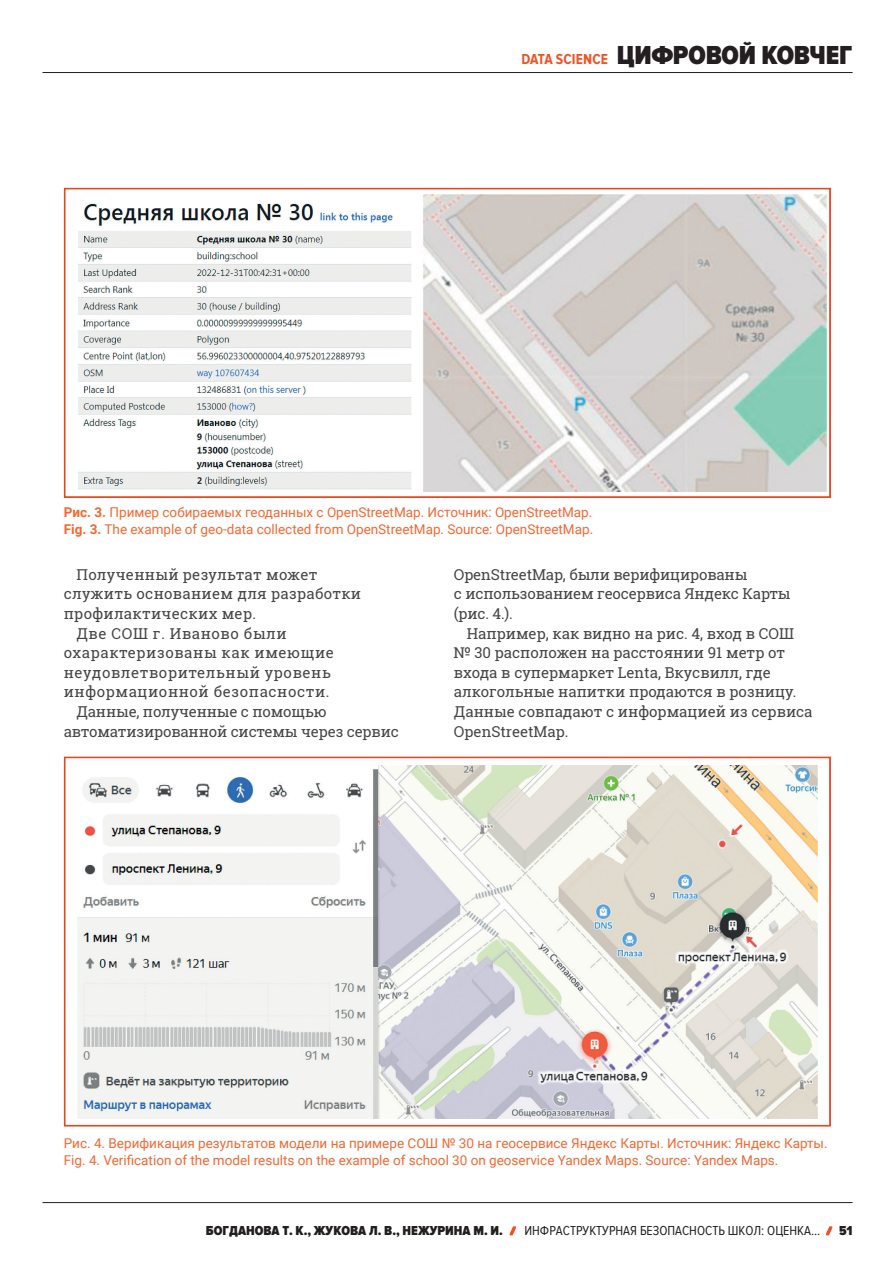
<style>
.page{position:relative;width:893px;height:1263px;background:#fff}
.page>*{position:absolute;margin:0;border:0;box-sizing:border-box;transform-origin:0 0}
.t1{font:900 27px "Proxima Nova Cond";letter-spacing:-.01em;color:#231f20}
.t2{font:15px/19.6px "Roboto Slab";color:#454647}
.t3{font:15px "Roboto Slab";letter-spacing:.04em;color:#454647}
.t4{font:15px "Roboto Slab";letter-spacing:.02em;color:#454647}
.t5{font:13.5px/16.5px "Roboto";color:#f26833}
.t6{font:13.5px "Proxima Nova Cond";color:#231f20}
.t7{font:900 13.5px "Proxima Nova Cond";color:#231f20}
.s1{font-weight:700;font-size:15px;color:#f15122}
.s2{font-weight:700}
</style>
<div class="page">
<svg style="left:64px;top:188px;width:766px;height:310px"></svg>
<img style="left:66px;top:194px;width:760px;height:297px">
<svg style="left:64px;top:757px;width:754px;height:369px"></svg>
<img style="left:78px;top:765px;width:739px;height:353px">
<hr style="left:43px;top:1202px;width:810px;height:1px;background:#231f20">
<hr style="left:43px;top:72px;width:810px;height:1px;background:#231f20">
<svg style="left:510px;top:1226px;width:6px;height:9px"></svg>
<svg style="left:826px;top:1226px;width:6px;height:9px"></svg>
<h1 class="t1" style="left:521px;top:40px;width:333px"><span class="s1">DATA SCIENCE</span> ЦИФРОВОЙ КОВЧЕГ</h1>
<p class="t5" style="left:64px;top:504px;width:531px"><span class="s2">Рис. 3.</span> Пример собираемых геоданных с OpenStreetMap. Источник: OpenStreetMap.<br><span class="s2">Fig. 3.</span> The example of geo-data collected from OpenStreetMap. Source: OpenStreetMap.</p>
<p class="t4" style="left:77px;top:564px;width:242px">Полученный результат может</p>
<p class="t4" style="left:64px;top:584px;width:299px">служить основанием для разработки</p>
<p class="t4" style="left:64px;top:603px;width:194px">профилактических мер.</p>
<p class="t3" style="left:77px;top:623px;width:212px">Две СОШ г. Иваново были</p>
<p class="t3" style="left:64px;top:642px;width:272px">охарактеризованы как имеющие</p>
<p class="t3" style="left:64px;top:662px;width:269px">неудовлетворительный уровень</p>
<p class="t3" style="left:64px;top:682px;width:267px">информационной безопасности.</p>
<p class="t2" style="left:77px;top:702px;width:252px">Данные, полученные с помощью</p>
<p class="t2" style="left:64px;top:721px;width:337px">автоматизированной системы через сервис</p>
<p class="t2" style="left:454px;top:564px;width:338px">OpenStreetMap, были верифицированы<br>с использованием геосервиса Яндекс Карты (рис. 4.).</p>
<p class="t2" style="left:454px;top:623px;width:360px;text-indent:13px">Например, как видно на рис. 4, вход в СОШ № 30 расположен на расстоянии 91 метр от входа в супермаркет Lenta, Вкусвилл, где алкогольные напитки продаются в розницу.<br>Данные совпадают с информацией из сервиса OpenStreetMap.</p>
<p class="t5" style="left:64px;top:1134px;width:765px">Рис. 4. Верификация результатов модели на примере СОШ № 30 на геосервисе Яндекс Карты. Источник: Яндекс Карты.<br>Fig. 4. Verification of the model results on the example of school 30 on geoservice Yandex Maps. Source: Yandex Maps.</p>
<p class="t7" style="left:206px;top:1223px;width:299px">БОГДАНОВА Т. К., ЖУКОВА Л. В., НЕЖУРИНА М. И.</p>
<p class="t6" style="left:524px;top:1223px;width:297px">ИНФРАСТРУКТУРНАЯ БЕЗОПАСНОСТЬ ШКОЛ: ОЦЕНКА...</p>
<p class="t7" style="left:839px;top:1223px;width:15px">51</p>
</div>
